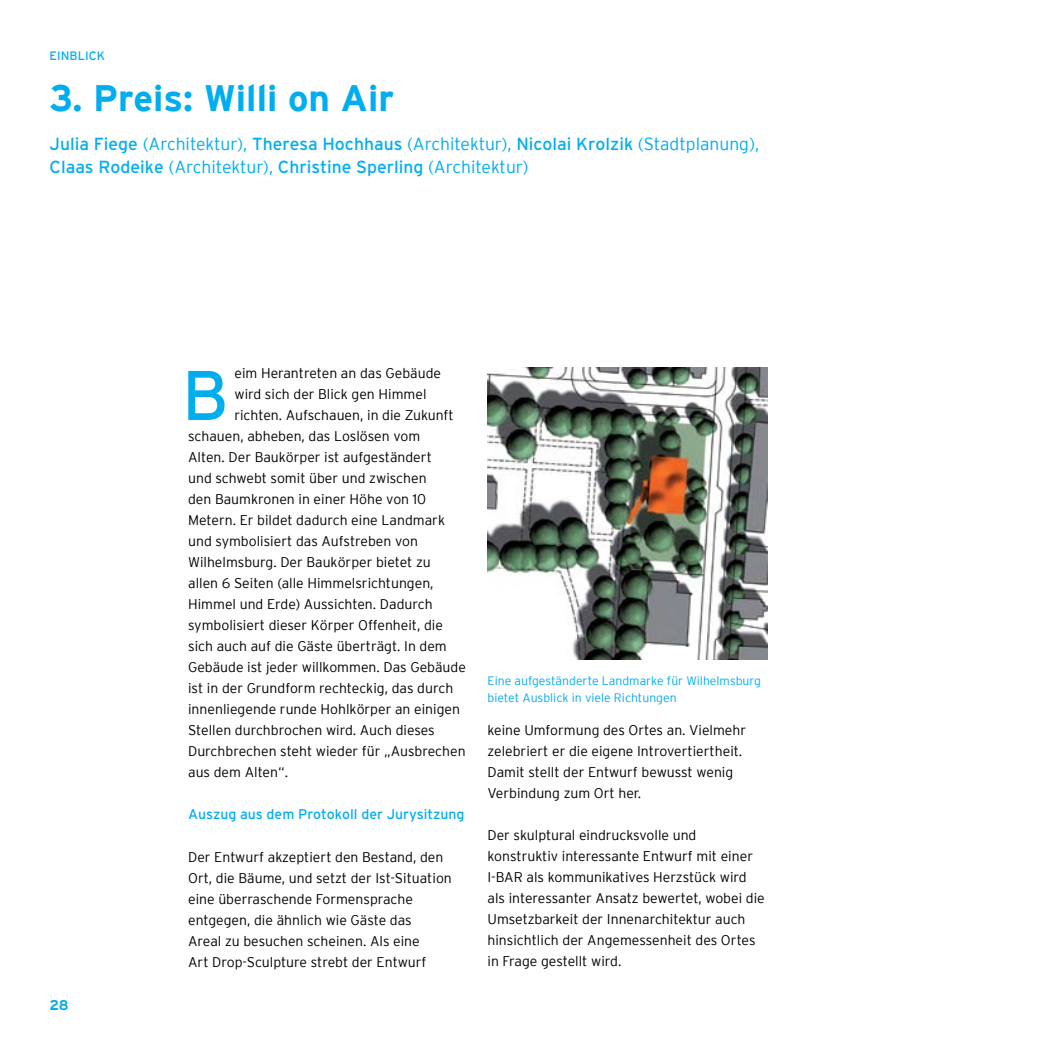
<style>
.page{position:relative;width:1042px;height:1042px;background:#fff}
.page>*{position:absolute;margin:0;border:0;box-sizing:border-box;transform-origin:0 0}
.t1{font:70px "Interstate";color:#00adef}
.t2{font:700 36.75px "Interstate";color:#00adef}
.t3{font:300 17.5px/22.8px "Interstate";color:#00adef}
.t4{font:300 14px/21px "Interstate";color:#000}
.t5{font:14px "Interstate";color:#00adef}
.t6{font:700 14px "Interstate";color:#00adef}
.t7{font:300 12.25px/17.5px "Interstate";color:#00adef}
.t8{font:12.25px "Interstate";color:#00adef}
.s1{font-weight:400}
</style>
<div class="page">
<img style="left:487px;top:367px;width:280px;height:293px">
<p class="t8" style="left:50px;top:48px;width:16px">Einblick</p>
<h2 class="t2" style="left:50px;top:77px;width:346px">3. Preis: Willi on Air</h2>
<p class="t3" style="left:50px;top:132px;width:711px"><span class="s1">Julia Fiege</span> (Architektur), <span class="s1">Theresa Hochhaus</span> (Architektur), <span class="s1">Nicolai Krolzik</span> (Stadtplanung),<br><span class="s1">Claas Rodeike</span> (Architektur), <span class="s1">Christine Sperling</span> (Architektur)</p>
<p class="t6" style="left:50px;top:997px;width:20px">28</p>
<p class="t4" style="left:234px;top:363px;width:208px">eim Herantreten an das Gebäude</p>
<p class="t4" style="left:234px;top:384px;width:194px">wird sich der Blick gen Himmel</p>
<p class="t4" style="left:234px;top:405px;width:221px">richten. Aufschauen, in die Zukunft</p>
<p class="t4" style="left:188px;top:426px;width:234px">schauen, abheben, das Loslösen vom</p>
<p class="t4" style="left:188px;top:447px;width:245px">Alten. Der Baukörper ist aufgeständert</p>
<p class="t4" style="left:188px;top:468px;width:240px">und schwebt somit über und zwischen</p>
<p class="t4" style="left:188px;top:489px;width:240px">den Baumkronen in einer Höhe von 10</p>
<p class="t4" style="left:188px;top:510px;width:258px">Metern. Er bildet dadurch eine Landmark</p>
<p class="t4" style="left:188px;top:531px;width:231px">und symbolisiert das Aufstreben von</p>
<p class="t4" style="left:188px;top:552px;width:244px">Wilhelmsburg. Der Baukörper bietet zu</p>
<p class="t4" style="left:188px;top:573px;width:247px">allen 6 Seiten (alle Himmelsrichtungen,</p>
<p class="t4" style="left:188px;top:594px;width:246px">Himmel und Erde) Aussichten. Dadurch</p>
<p class="t4" style="left:188px;top:615px;width:256px">symbolisiert dieser Körper Offenheit, die</p>
<p class="t4" style="left:188px;top:636px;width:260px">sich auch auf die Gäste überträgt. In dem</p>
<p class="t4" style="left:188px;top:657px;width:279px">Gebäude ist jeder willkommen. Das Gebäude</p>
<p class="t4" style="left:188px;top:678px;width:267px">ist in der Grundform rechteckig, das durch</p>
<p class="t4" style="left:188px;top:699px;width:273px">innenliegende runde Hohlkörper an einigen</p>
<p class="t4" style="left:188px;top:720px;width:248px">Stellen durchbrochen wird. Auch dieses</p>
<p class="t4" style="left:188px;top:741px;width:279px">Durchbrechen steht wieder für „Ausbrechen</p>
<p class="t4" style="left:188px;top:762px;width:101px">aus dem Alten“.</p>
<p class="t5" style="left:188px;top:807px;width:278px">Auszug aus dem Protokoll der Jurysitzung</p>
<p class="t4" style="left:188px;top:846px;width:265px">Der Entwurf akzeptiert den Bestand, den Ort, die Bäume, und setzt der Ist-Situation eine überraschende Formensprache entgegen, die ähnlich wie Gäste das<br>Areal zu besuchen scheinen. Als eine<br>Art Drop-Sculpture strebt der Entwurf</p>
<h1 class="t1" style="left:182px;top:356px;width:49px">B</h1>
<p class="t7" style="left:487px;top:671px;width:275px">Eine aufgeständerte Landmarke für Wilhelmsburg bietet Ausblick in viele Richtungen</p>
<p class="t4" style="left:487px;top:719px;width:260px">keine Umformung des Ortes an. Vielmehr zelebriert er die eigene Introvertiertheit.<br>Damit stellt der Entwurf bewusst wenig Verbindung zum Ort her.</p>
<p class="t4" style="left:487px;top:824px;width:279px">Der skulptural eindrucksvolle und konstruktiv interessante Entwurf mit einer I-BAR als kommunikatives Herzstück wird als interessanter Ansatz bewertet, wobei die Umsetzbarkeit der Innenarchitektur auch hinsichtlich der Angemessenheit des Ortes in Frage gestellt wird.</p>
</div>
